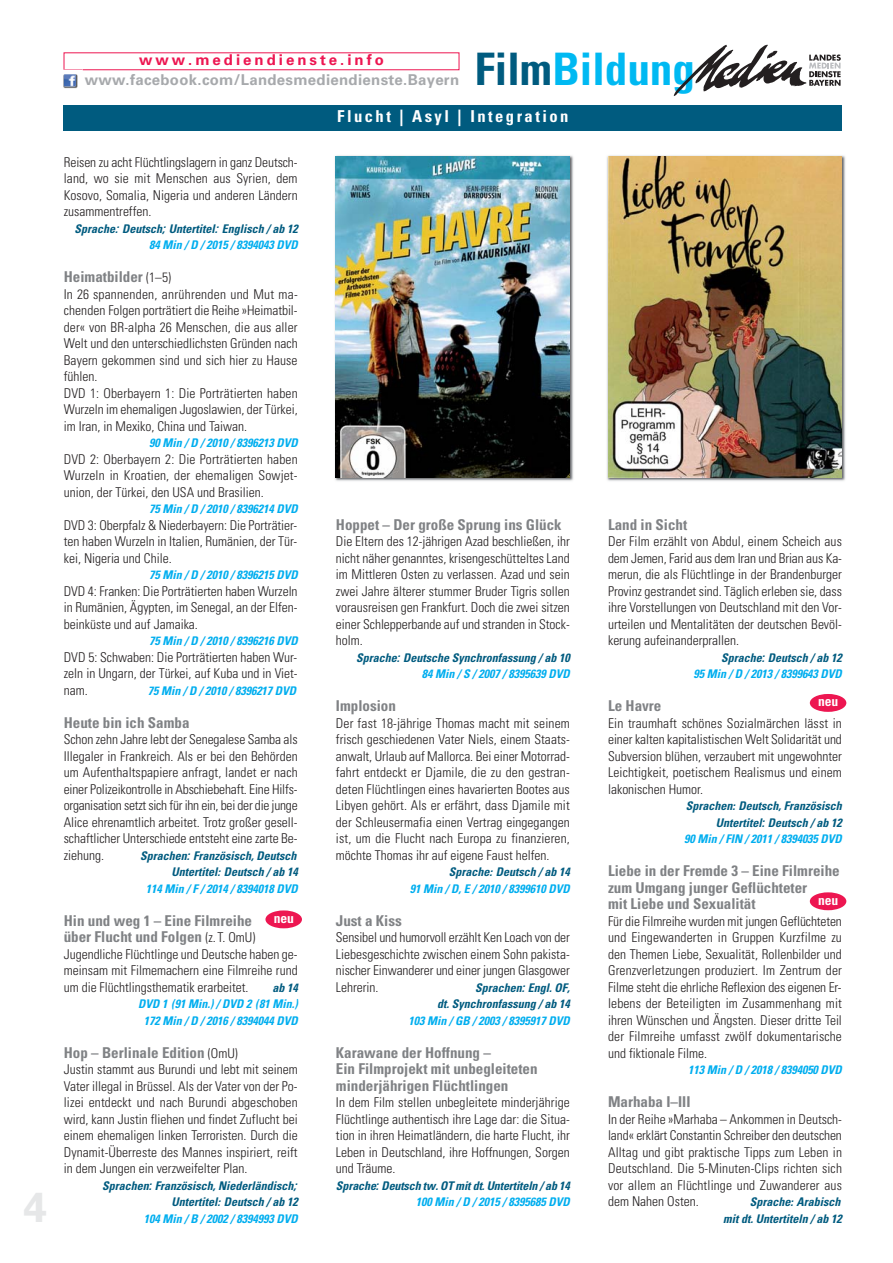
<style>
.page{position:relative;width:893px;height:1263px;background:#fff}
.page>*{position:absolute;margin:0;border:0;box-sizing:border-box;transform-origin:0 0}
.t1{font:700 condensed 45px "Univers";color:#00b9f2}
.t2{font:700 42px "Univers";color:#e6e7e8}
.t3{font:700 condensed 16.5px "Univers";letter-spacing:.15em;color:#fff}
.t4{font:700 condensed 15px/16.5px "Univers";color:#808285}
.t5{font:700 15px "Univers";letter-spacing:.02em;color:#a7a9ac}
.t6{font:700 15px "Univers";letter-spacing:.2em;color:#ed1651}
.t7{font:300 condensed 13.5px/16.5px "Univers";color:#231f20;text-align:justify}
.t8{font:700 condensed 13.5px "Univers";letter-spacing:-.01em;color:#fff}
.t9{font:italic 700 condensed 12px/16.5px "Univers";color:#005b7f;text-align:right}
.t10{font:italic 700 condensed 12px/16.5px "Univers";color:#00aeef;text-align:center}
.s1{color:#005b7f}
.s2{font-weight:300;font-size:13.5px;color:#231f20}
</style>
<div class="page">
<div style="left:64px;top:106px;width:778px;height:25px;background:#005b7f"></div>
<img style="left:674px;top:45px;width:133px;height:51px">
<svg style="left:809px;top:55px;width:32px;height:31px"></svg>
<img style="left:63px;top:69px;width:15px;height:20px">
<svg style="left:64px;top:69px;width:19px;height:17px"></svg>
<div style="left:265px;top:910px;width:37px;height:18px;background:#ed1651;border-radius:50%"></div>
<div style="left:810px;top:892px;width:36px;height:18px;background:#ed1651;border-radius:50%"></div>
<div style="left:810px;top:694px;width:36px;height:18px;background:#ed1651;border-radius:50%"></div>
<img style="left:335px;top:155px;width:239px;height:326px">
<img style="left:336px;top:156px;width:234px;height:321px">
<img style="left:607px;top:155px;width:239px;height:326px">
<img style="left:608px;top:156px;width:234px;height:321px">
<h2 class="t2" style="left:23px;top:1192px;width:25px">4</h2>
<h1 class="t1" style="left:475px;top:53px;width:221px"><span class="s1">Film</span>Bildung</h1>
<p class="t3" style="left:337px;top:111px;width:233px">Flucht | Asyl | Integration</p>
<p class="t6" style="left:139px;top:54px;width:246px">www.mediendienste.info</p>
<p class="t5" style="left:85px;top:74px;width:376px">www.facebook.com/Landesmediendienste.Bayern</p>
<p class="t7" style="left:64px;top:155px;width:235px">Reisen zu acht Flüchtlingslagern in ganz Deutsch&shy;land, wo sie mit Menschen aus Syrien, dem Kosovo, Somalia, Nigeria und anderen Ländern zusammentreffen.</p>
<p class="t9" style="left:75px;top:221px;width:225px">Sprache.. Deutsch,. Untertitel.. Englisch / ab 12</p>
<p class="t10" style="left:149px;top:238px;width:150px">84 Min / D / 2015 / 8394043 DVD</p>
<p class="t4" style="left:64px;top:270px;width:109px">Heimatbilder <span class="s2">(1–5)</span></p>
<p class="t7" style="left:64px;top:287px;width:235px;text-align:left">In 26 spannenden, anrührenden und Mut ma&shy;chenden Folgen porträtiert die Reihe »Heimatbil&shy;der« von BR-alpha 26 Menschen, die aus aller Welt und den unterschiedlichsten Gründen nach Bayern gekommen sind und sich hier zu Hause fühlen.<br>DVD 1: Oberbayern 1: Die Porträtierten haben Wurzeln im ehemaligen Jugoslawien, der Türkei, im Iran, in Mexiko, China und Taiwan.</p>
<p class="t10" style="left:149px;top:436px;width:150px">90 Min / D / 2010 / 8396213 DVD</p>
<p class="t7" style="left:64px;top:452px;width:235px">DVD 2: Oberbayern 2: Die Porträtierten haben Wurzeln in Kroatien, der ehemaligen Sowjet&shy;union, der Türkei, den USA und Brasilien.</p>
<p class="t10" style="left:149px;top:502px;width:150px">75 Min / D / 2010 / 8396214 DVD</p>
<p class="t7" style="left:64px;top:518px;width:235px">DVD 3: Oberpfalz &amp; Niederbayern: Die Porträtier&shy;ten haben Wurzeln in Italien, Rumänien, der Tür&shy;kei, Nigeria und Chile.</p>
<p class="t10" style="left:149px;top:568px;width:150px">75 Min / D / 2010 / 8396215 DVD</p>
<p class="t7" style="left:64px;top:584px;width:235px">DVD 4: Franken: Die Porträtierten haben Wurzeln in Rumänien, Ägypten, im Senegal, an der Elfen&shy;beinküste und auf Jamaika.</p>
<p class="t10" style="left:149px;top:634px;width:150px">75 Min / D / 2010 / 8396216 DVD</p>
<p class="t7" style="left:64px;top:650px;width:235px">DVD 5: Schwaben: Die Porträtierten haben Wur&shy;zeln in Ungarn, der Türkei, auf Kuba und in Viet&shy;nam.</p>
<p class="t10" style="left:148px;top:683px;width:150px">75 Min / D / 2010 / 8396217 DVD</p>
<p class="t4" style="left:64px;top:715px;width:127px">Heute bin ich Samba</p>
<p class="t7" style="left:64px;top:732px;width:235px">Schon zehn Jahre lebt der Senegalese Samba als Illegaler in Frankreich. Als er bei den Behörden um Aufenthaltspapiere anfragt, landet er nach einer Polizeikontrolle in Abschiebehaft. Eine Hilfs&shy;organisation setzt sich für ihn ein, bei der die junge Alice ehrenamtlich arbeitet. Trotz großer gesell&shy;schaftlicher Unterschiede entsteht eine zarte Be&shy;ziehung.</p>
<p class="t9" style="left:140px;top:848px;width:159px">Sprachen.. Französisch, Deutsch<br>Untertitel.. Deutsch / ab 14</p>
<p class="t10" style="left:146px;top:881px;width:153px">114 Min / F / 2014 / 8394018 DVD</p>
<p class="t4" style="left:64px;top:913px;width:193px">Hin und weg 1 – Eine Filmreihe über Flucht und Folgen <span class="s2">(z. T. OmU)</span></p>
<p class="t7" style="left:64px;top:947px;width:235px">Jugendliche Flüchtlinge und Deutsche haben ge&shy;meinsam mit Filmemachern eine Filmreihe rund um die Flüchtlingsthematik erarbeitet.</p>
<p class="t8" style="left:274px;top:913px;width:21px">neu</p>
<p class="t9" style="left:272px;top:980px;width:27px">ab 14</p>
<p class="t10" style="left:138px;top:997px;width:161px">DVD 1 (91 Min.) / DVD 2 (81 Min.)<br>172 Min / D / 2016 / 8394044 DVD</p>
<p class="t4" style="left:64px;top:1045px;width:176px">Hop – Berlinale Edition <span class="s2">(OmU)</span></p>
<p class="t7" style="left:64px;top:1062px;width:235px">Justin stammt aus Burundi und lebt mit seinem Vater illegal in Brüssel. Als der Vater von der Po&shy;lizei entdeckt und nach Burundi abgeschoben wird, kann Justin fliehen und findet Zuflucht bei einem ehemaligen linken Terroristen. Durch die Dynamit-Überreste des Mannes inspiriert, reift in dem Jungen ein verzweifelter Plan.</p>
<p class="t9" style="left:102px;top:1178px;width:197px">Sprachen.. Französisch, Niederländisch,.<br>Untertitel.. Deutsch / ab 12</p>
<p class="t10" style="left:144px;top:1211px;width:155px">104 Min / B / 2002 / 8394993 DVD</p>
<p class="t4" style="left:336px;top:517px;width:227px">Hoppet – Der große Sprung ins Glück</p>
<p class="t7" style="left:336px;top:534px;width:235px">Die Eltern des 12-jährigen Azad beschließen, ihr nicht näher genanntes, krisengeschütteltes Land im Mittleren Osten zu verlassen. Azad und sein zwei Jahre älterer stummer Bruder Tigris sollen vorausreisen gen Frankfurt. Doch die zwei sitzen einer Schlepperbande auf und stranden in Stock&shy;holm.</p>
<p class="t9" style="left:356px;top:650px;width:215px">Sprache.. Deutsche Synchronfassung / ab 10</p>
<p class="t10" style="left:422px;top:667px;width:149px">84 Min / S / 2007 / 8395639 DVD</p>
<p class="t4" style="left:336px;top:699px;width:61px">Implosion</p>
<p class="t7" style="left:336px;top:716px;width:235px">Der fast 18-jährige Thomas macht mit seinem frisch geschiedenen Vater Niels, einem Staats&shy;anwalt, Urlaub auf Mallorca. Bei einer Motorrad&shy;fahrt entdeckt er Djamile, die zu den gestran&shy;deten Flüchtlingen eines havarierten Bootes aus Libyen gehört. Als er erfährt, dass Djamile mit der Schleusermafia einen Vertrag eingegangen ist, um die Flucht nach Europa zu finanzieren, möchte Thomas ihr auf eigene Faust helfen.</p>
<p class="t9" style="left:449px;top:865px;width:122px">Sprache.. Deutsch / ab 14</p>
<p class="t10" style="left:410px;top:881px;width:161px">91 Min / D, E / 2010 / 8399610 DVD</p>
<p class="t4" style="left:336px;top:913px;width:67px">Just a Kiss</p>
<p class="t7" style="left:336px;top:930px;width:235px">Sensibel und humorvoll erzählt Ken Loach von der Liebesgeschichte zwischen einem Sohn pakista&shy;nischer Einwanderer und einer jungen Glasgower Lehrerin.</p>
<p class="t9" style="left:437px;top:980px;width:134px">Sprachen.. Engl. OF,<br>dt. Synchronfassung / ab 14</p>
<p class="t10" style="left:409px;top:1013px;width:163px">103 Min / GB / 2003 / 8395917 DVD</p>
<p class="t4" style="left:336px;top:1045px;width:203px">Karawane der Hoffnung –<br>Ein Filmprojekt mit unbegleiteten minderjährigen Flüchtlingen</p>
<p class="t7" style="left:336px;top:1095px;width:235px">In dem Film stellen unbegleitete minderjährige Flüchtlinge authentisch ihre Lage dar: die Situa&shy;tion in ihren Heimatländern, die harte Flucht, ihr Leben in Deutschland, ihre Hoffnungen, Sorgen und Träume.</p>
<p class="t9" style="left:336px;top:1178px;width:235px">Sprache.. Deutsch tw. OT mit dt. Untertiteln / ab 14</p>
<p class="t10" style="left:416px;top:1195px;width:155px">100 Min / D / 2015 / 8395685 DVD</p>
<p class="t4" style="left:608px;top:517px;width:81px">Land in Sicht</p>
<p class="t7" style="left:608px;top:534px;width:235px">Der Film erzählt von Abdul, einem Scheich aus dem Jemen, Farid aus dem Iran und Brian aus Ka&shy;merun, die als Flüchtlinge in der Brandenburger Provinz gestrandet sind. Täglich erleben sie, dass ihre Vorstellungen von Deutschland mit den Vor&shy;urteilen und Mentalitäten der deutschen Bevöl&shy;kerung aufeinanderprallen.</p>
<p class="t9" style="left:721px;top:650px;width:122px">Sprache.. Deutsch / ab 12</p>
<p class="t10" style="left:693px;top:667px;width:150px">95 Min / D / 2013 / 8399643 DVD</p>
<p class="t4" style="left:608px;top:699px;width:55px">Le Havre</p>
<p class="t7" style="left:608px;top:716px;width:235px">Ein traumhaft schönes Sozialmärchen lässt in einer kalten kapitalistischen Welt Solidarität und Subversion blühen, verzaubert mit ungewohnter Leichtigkeit, poetischem Realismus und einem lakonischen Humor.</p>
<p class="t9" style="left:686px;top:799px;width:158px">Sprachen.. Deutsch, Französisch<br>Untertitel.. Deutsch / ab 12</p>
<p class="t10" style="left:684px;top:832px;width:159px">90 Min / FIN / 2011 / 8394035 DVD</p>
<p class="t4" style="left:608px;top:864px;width:233px">Liebe in der Fremde 3 – Eine Filmreihe zum Umgang junger Geflüchteter<br>mit Liebe und Sexualität</p>
<p class="t7" style="left:608px;top:914px;width:235px">Für die Filmreihe wurden mit jungen Geflüchteten und Eingewanderten in Gruppen Kurzfilme zu den Themen Liebe, Sexualität, Rollenbilder und Grenzverletzungen produziert. Im Zentrum der Filme steht die ehrliche Reflexion des eigenen Er&shy;lebens der Beteiligten im Zusammenhang mit ihren Wünschen und Ängsten. Dieser dritte Teil der Filmreihe umfasst zwölf dokumentarische und fiktionale Filme.</p>
<p class="t10" style="left:688px;top:1063px;width:155px">113 Min / D / 2018 / 8394050 DVD</p>
<p class="t4" style="left:608px;top:1095px;width:84px">Marhaba I–III</p>
<p class="t7" style="left:608px;top:1112px;width:235px">In der Reihe »Marhaba – Ankommen in Deutsch&shy;land« erklärt Constantin Schreiber den deutschen Alltag und gibt praktische Tipps zum Leben in Deutschland. Die 5-Minuten-Clips richten sich vor allem an Flüchtlinge und Zuwanderer aus dem Nahen Osten.</p>
<p class="t8" style="left:818px;top:696px;width:21px">neu</p>
<p class="t8" style="left:818px;top:895px;width:21px">neu</p>
<p class="t9" style="left:750px;top:1195px;width:92px">Sprache.. Arabisch</p>
<p class="t9" style="left:723px;top:1211px;width:120px">mit dt. Untertiteln / ab 12</p>
</div>
